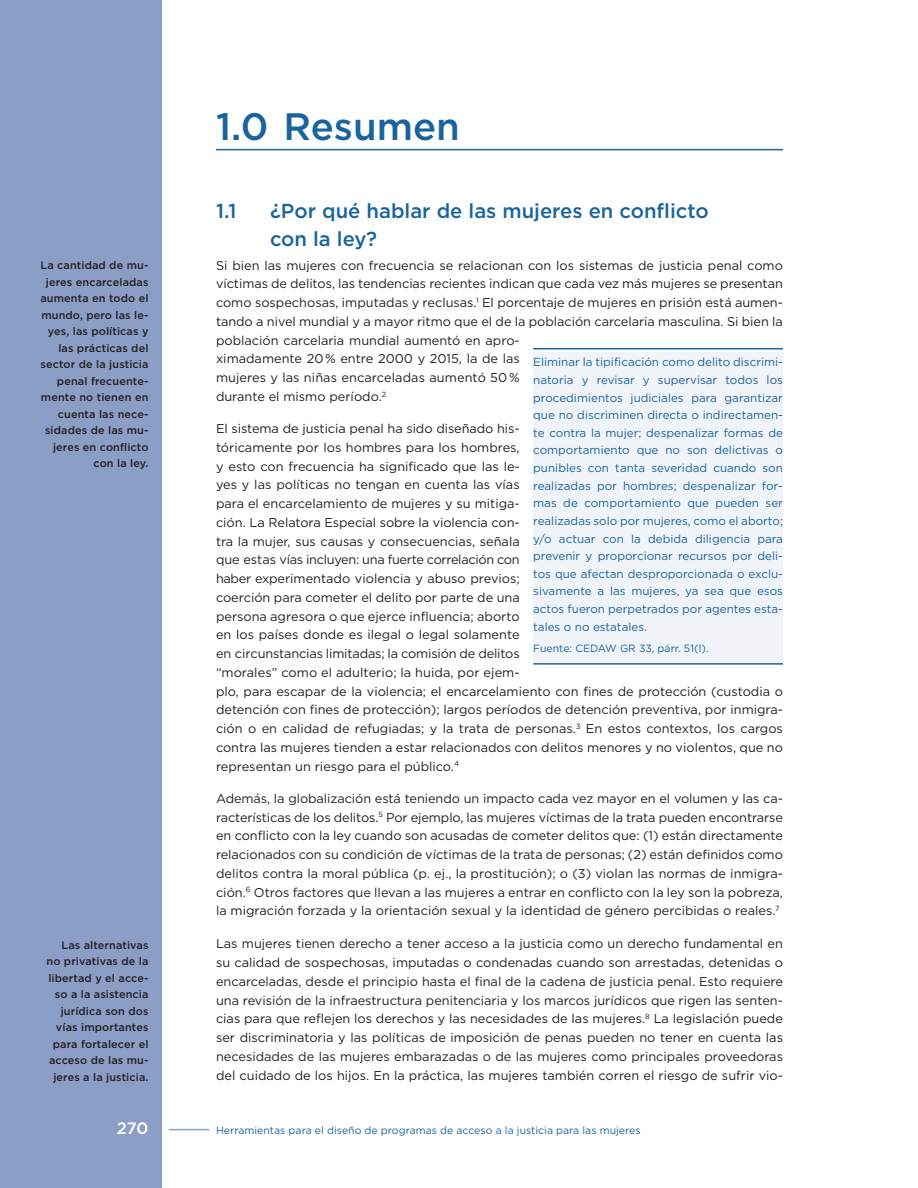
<style>
.page{position:relative;width:918px;height:1188px;background:#fff}
.page>*{position:absolute;margin:0;border:0;box-sizing:border-box;transform-origin:0 0}
.summary{font:500 38.25px "Gotham";color:#1a649e}
.subhead_2{font:500 20.25px/28.5px "Gotham";color:#1a649e}
.t1{font:500 16.5px "Gotham";color:#fff}
.body_paragraph{font:12.75px/18.8px "Gotham";color:#231f20}
.highlight_text{font:11.7px/17.7px "Gotham";color:#1a649e;text-align:justify}
.side_note{font:500 10.8px/16.5px "Gotham";letter-spacing:.01em;color:#231f20;text-align:right}
.highlight_source{font:10.5px "Gotham";color:#1a649e}
</style>
<div class="page">
<div style="left:0;top:0;width:162px;height:1188px;background:#8b9fc6"></div>
<hr style="left:169px;top:1129px;width:40px;height:1px;background:#8b9fc6">
<hr style="left:216px;top:149px;width:567px;height:1px;background:#1a649e">
<div style="left:533px;top:352px;width:250px;height:288px;background:#f0f3f8"></div>
<hr style="left:533px;top:348px;width:250px;height:1px;background:#1a649e">
<div style="left:533px;top:639px;width:250px;height:25px;background:#f0f3f8"></div>
<hr style="left:533px;top:663px;width:250px;height:2px;background:#1a649e">
<p class="side_note" style="left:40px;top:257px;width:110px">La cantidad de mu&shy;jeres encarceladas aumenta en todo el mundo, pero las le&shy;yes, las políticas y las prácticas del sector de la justicia penal frecuente&shy;mente no tienen en cuenta las nece&shy;sidades de las mu&shy;jeres en conflicto con la ley.</p>
<p class="side_note" style="left:47px;top:936px;width:103px">Las alternativas no privativas de la libertad y el acce&shy;so a la asistencia jurídica son dos vías importantes para fortalecer el acceso de las mu&shy;jeres a la justicia.</p>
<p class="summary" style="left:216px;top:105px;width:245px">1.0 Resumen</p>
<p class="subhead_2" style="left:216px;top:196px;width:22px">1.1</p>
<p class="subhead_2" style="left:270px;top:196px;width:440px">¿Por qué hablar de las mujeres en conflicto con la ley?</p>
<p class="body_paragraph" style="left:216px;top:256px;width:569px">Si bien las mujeres con frecuencia se relacionan con los sistemas de justicia penal como víctimas de delitos, las tendencias recientes indican que cada vez más mujeres se presentan como sospechosas, imputadas y reclusas.<sup>1</sup> El porcentaje de mujeres en prisión está aumen&shy;tando a nivel mundial y a mayor ritmo que el de la población carcelaria masculina. Si bien la población carcelaria mundial aumentó en apro-<br>ximadamente 20 % entre 2000 y 2015, la de las<br>mujeres y las niñas encarceladas aumentó 50 %<br>durante el mismo período.<sup>2</sup></p>
<p class="body_paragraph" style="left:216px;top:419px;width:569px">El sistema de justicia penal ha sido diseñado his-<br>tóricamente por los hombres para los hombres,<br>y esto con frecuencia ha significado que las le-<br>yes y las políticas no tengan en cuenta las vías<br>para el encarcelamiento de mujeres y su mitiga-<br>ción. La Relatora Especial sobre la violencia con-<br>tra la mujer, sus causas y consecuencias, señala<br>que estas vías incluyen: una fuerte correlación con<br>haber experimentado violencia y abuso previos;<br>coerción para cometer el delito por parte de una<br>persona agresora o que ejerce influencia; aborto<br>en los países donde es ilegal o legal solamente<br>en circunstancias limitadas; la comisión de delitos<br>“morales” como el adulterio; la huida, por ejem-<br>plo, para escapar de la violencia; el encarcelamiento con fines de protección (custodia o detención con fines de protección); largos períodos de detención preventiva, por inmigra&shy;ción o en calidad de refugiadas; y la trata de personas.<sup>3</sup> En estos contextos, los cargos contra las mujeres tienden a estar relacionados con delitos menores y no violentos, que no representan un riesgo para el público.<sup>4</sup></p>
<p class="body_paragraph" style="left:216px;top:789px;width:569px;text-align:justify">Además, la globalización está teniendo un impacto cada vez mayor en el volumen y las ca&shy;racterísticas de los delitos.<sup>5</sup> Por ejemplo, las mujeres víctimas de la trata pueden encontrarse en conflicto con la ley cuando son acusadas de cometer delitos que: (1) están directamente relacionados con su condición de víctimas de la trata de personas; (2) están definidos como delitos contra la moral pública (p. ej., la prostitución); o (3) violan las normas de inmigra&shy;ción.<sup>6</sup> Otros factores que llevan a las mujeres a entrar en conflicto con la ley son la pobreza, la migración forzada y la orientación sexual y la identidad de género percibidas o reales.<sup>7</sup></p>
<p class="body_paragraph" style="left:216px;top:934px;width:569px;text-align:justify">Las mujeres tienen derecho a tener acceso a la justicia como un derecho fundamental en su calidad de sospechosas, imputadas o condenadas cuando son arrestadas, detenidas o encarceladas, desde el principio hasta el final de la cadena de justicia penal. Esto requiere una revisión de la infraestructura penitenciaria y los marcos jurídicos que rigen las senten&shy;cias para que reflejen los derechos y las necesidades de las mujeres.<sup>8</sup> La legislación puede ser discriminatoria y las políticas de imposición de penas pueden no tener en cuenta las necesidades de las mujeres embarazadas o de las mujeres como principales proveedoras del cuidado de los hijos. En la práctica, las mujeres también corren el riesgo de sufrir vio-</p>
<p class="highlight_text" style="left:533px;top:353px;width:251px">Eliminar la tipificación como delito discrimi&shy;natoria y revisar y supervisar todos los procedimientos judiciales para garantizar que no discriminen directa o indirectamen&shy;te contra la mujer; despenalizar formas de comportamiento que no son delictivas o punibles con tanta severidad cuando son realizadas por hombres; despenalizar for&shy;mas de comportamiento que pueden ser realizadas solo por mujeres, como el aborto; y/o actuar con la debida diligencia para prevenir y proporcionar recursos por deli&shy;tos que afectan desproporcionada o exclu&shy;sivamente a las mujeres, ya sea que esos actos fueron perpetrados por agentes esta&shy;tales o no estatales.</p>
<p class="highlight_source" style="left:533px;top:642px;width:177px">Fuente: CEDAW GR 33, párr. 51(l).</p>
<p class="t1" style="left:117px;top:1119px;width:33px">270</p>
<p class="highlight_source" style="left:216px;top:1123px;width:426px">Herramientas para el diseño de programas de acceso a la justicia para las mujeres</p>
</div>
